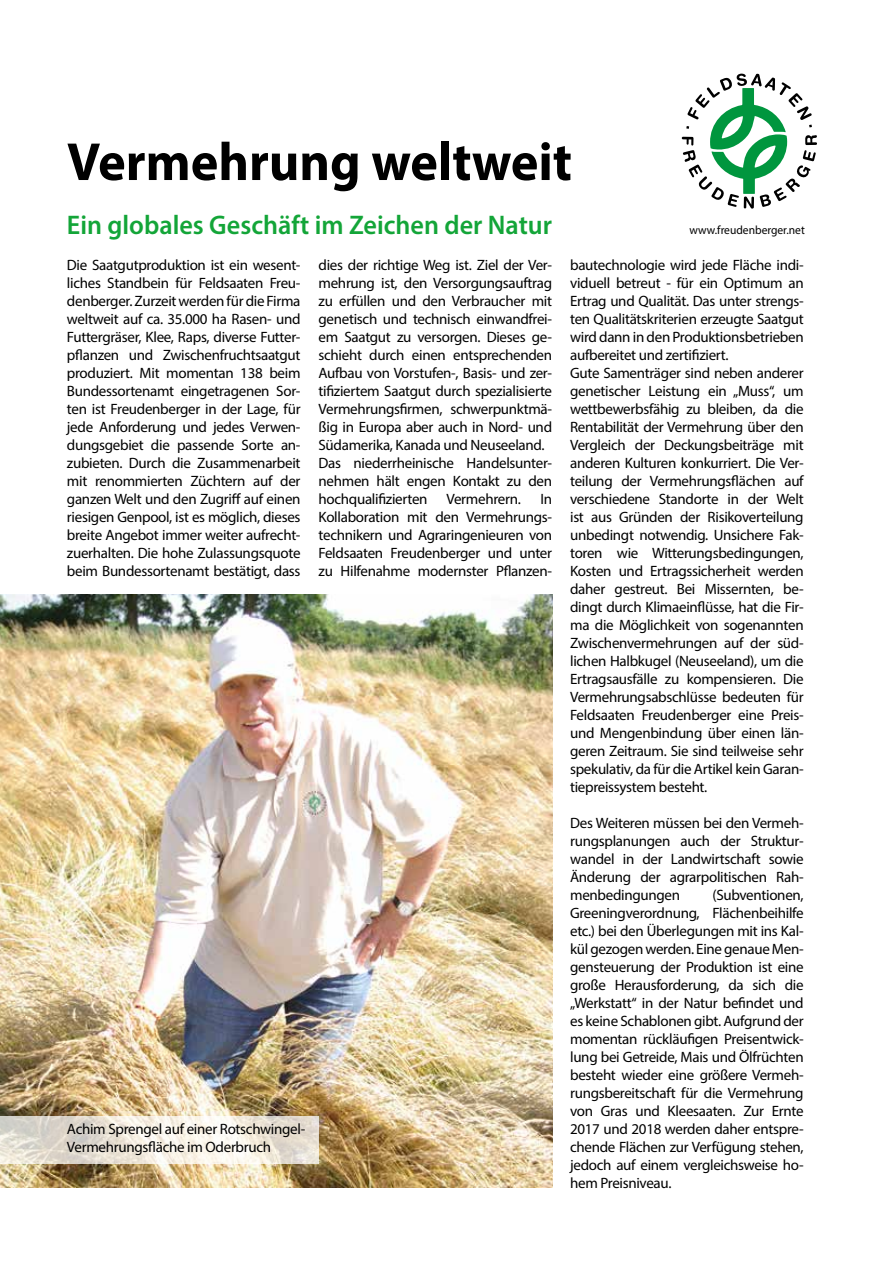
<style>
.page{position:relative;width:893px;height:1263px;background:#fff}
.page>*{position:absolute;margin:0;border:0;box-sizing:border-box;transform-origin:0 0}
.t1{font:700 54px "Myriad Pro";color:#000}
.t2{font:600 27px "Myriad Pro";color:#13a538}
.t3{font:15px/18px "Myriad Pro";letter-spacing:-.02em;color:#000;text-align:justify}
.t4{font:12px "Myriad Pro";color:#000;scale:.96 1}
</style>
<div class="page">
<img style="left:0;top:594px;width:552px;height:593px">
<svg style="left:0;top:1116px;width:319px;height:48px"></svg>
<svg style="left:682px;top:73px;width:135px;height:136px"></svg>
<h1 class="t1" style="left:67px;top:127px;width:506px">Vermehrung weltweit</h1>
<h2 class="t2" style="left:67px;top:208px;width:487px">Ein globales Geschäft im Zeichen der Natur</h2>
<p class="t3" style="left:67px;top:256px;width:235px">Die Saatgutproduktion ist ein wesent&shy;liches Standbein für Feldsaaten Freu&shy;denberger. Zurzeit werden für die Firma weltweit auf ca. 35.000 ha Rasen- und Futtergräser, Klee, Raps, diverse Futter&shy;pflanzen und Zwischenfruchtsaatgut produziert. Mit momentan 138 beim Bundessortenamt eingetragenen Sor&shy;ten ist Freudenberger in der Lage, für jede Anforderung und jedes Verwen&shy;dungsgebiet die passende Sorte an&shy;zubieten. Durch die Zusammenarbeit mit renommierten Züchtern auf der ganzen Welt und den Zugriff auf einen riesigen Genpool, ist es möglich, dieses breite Angebot immer weiter aufrecht&shy;zuerhalten. Die hohe Zulassungsquote beim Bundessortenamt bestätigt, dass</p>
<p class="t3" style="left:319px;top:256px;width:235px;text-align:left">dies der richtige Weg ist. Ziel der Ver&shy;mehrung ist, den Versorgungsauftrag zu erfüllen und den Verbraucher mit genetisch und technisch einwandfrei&shy;em Saatgut zu versorgen. Dieses ge&shy;schieht durch einen entsprechenden Aufbau von Vorstufen-, Basis- und zer&shy;tifiziertem Saatgut durch spezialisierte Vermehrungsfirmen, schwerpunktmä&shy;ßig in Europa aber auch in Nord- und Südamerika, Kanada und Neuseeland.<br>Das niederrheinische Handelsunter&shy;nehmen hält engen Kontakt zu den hochqualifizierten</p>
<p class="t4" style="left:690px;top:222px;width:121px">www.freudenberger.net</p>
<p class="t3" style="left:570px;top:256px;width:235px;text-align:left">bautechnologie wird jede Fläche indi&shy;viduell betreut - für ein Optimum an Ertrag und Qualität. Das unter strengs&shy;ten Qualitätskriterien erzeugte Saatgut wird dann in den Produktionsbetrieben aufbereitet und zertifiziert.<br>Gute Samenträger sind neben anderer genetischer Leistung ein „Muss“, um wettbewerbsfähig zu bleiben, da die Rentabilität der Vermehrung über den Vergleich der Deckungsbeiträge mit anderen Kulturen konkurriert. Die Ver&shy;teilung der Vermehrungsflächen auf verschiedene Standorte in der Welt ist aus Gründen der Risikoverteilung unbedingt notwendig. Unsichere Fak&shy;toren wie Witterungsbedingungen, Kosten und Ertragssicherheit werden daher gestreut. Bei Missernten, be&shy;dingt durch Klimaeinflüsse, hat die Fir&shy;ma die Möglichkeit von sogenannten Zwischenvermehrungen auf der süd&shy;lichen Halbkugel (Neuseeland), um die Ertragsausfälle zu kompensieren. Die Vermehrungsabschlüsse bedeuten für Feldsaaten Freudenberger eine Preis&shy;und Mengenbindung über einen län&shy;geren Zeitraum. Sie sind teilweise sehr spekulativ, da für die Artikel kein Garan&shy;tiepreissystem besteht.</p>
<p class="t3" style="left:570px;top:814px;width:235px">Des Weiteren müssen bei den Vermeh&shy;rungsplanungen auch der Struktur&shy;wandel in der Landwirtschaft sowie Änderung der agrarpolitischen Rah&shy;menbedingungen</p>
<p class="t3" style="left:446px;top:490px;width:76px">Vermehrern.</p>
<p class="t3" style="left:319px;top:490px;width:235px;text-indent:222px">In Kollaboration mit den Vermehrungs&shy;technikern und Agraringenieuren von Feldsaaten Freudenberger und unter zu Hilfenahme modernster Pflanzen-</p>
<p class="t3" style="left:570px;top:886px;width:235px;text-indent:142px">(Subventionen, Greeningverordnung, Flächenbeihilfe etc.) bei den Überlegungen mit ins Kal&shy;kül gezogen werden. Eine genaue Men&shy;gensteuerung der Produktion ist eine große Herausforderung, da sich die „Werkstatt“ in der Natur befindet und es keine Schablonen gibt. Aufgrund der momentan rückläufigen Preisentwick&shy;lung bei Getreide, Mais und Ölfrüchten besteht wieder eine größere Vermeh&shy;rungsbereitschaft für die Vermehrung von Gras und Kleesaaten. Zur Ernte 2017 und 2018 werden daher entspre&shy;chende Flächen zur Verfügung stehen, jedoch auf einem vergleichsweise ho&shy;hem Preisniveau.</p>
<p class="t3" style="left:67px;top:1120px;width:240px">Achim Sprengel auf einer Rotschwingel-<br>Vermehrungsfläche im Oderbruch</p>
</div>
